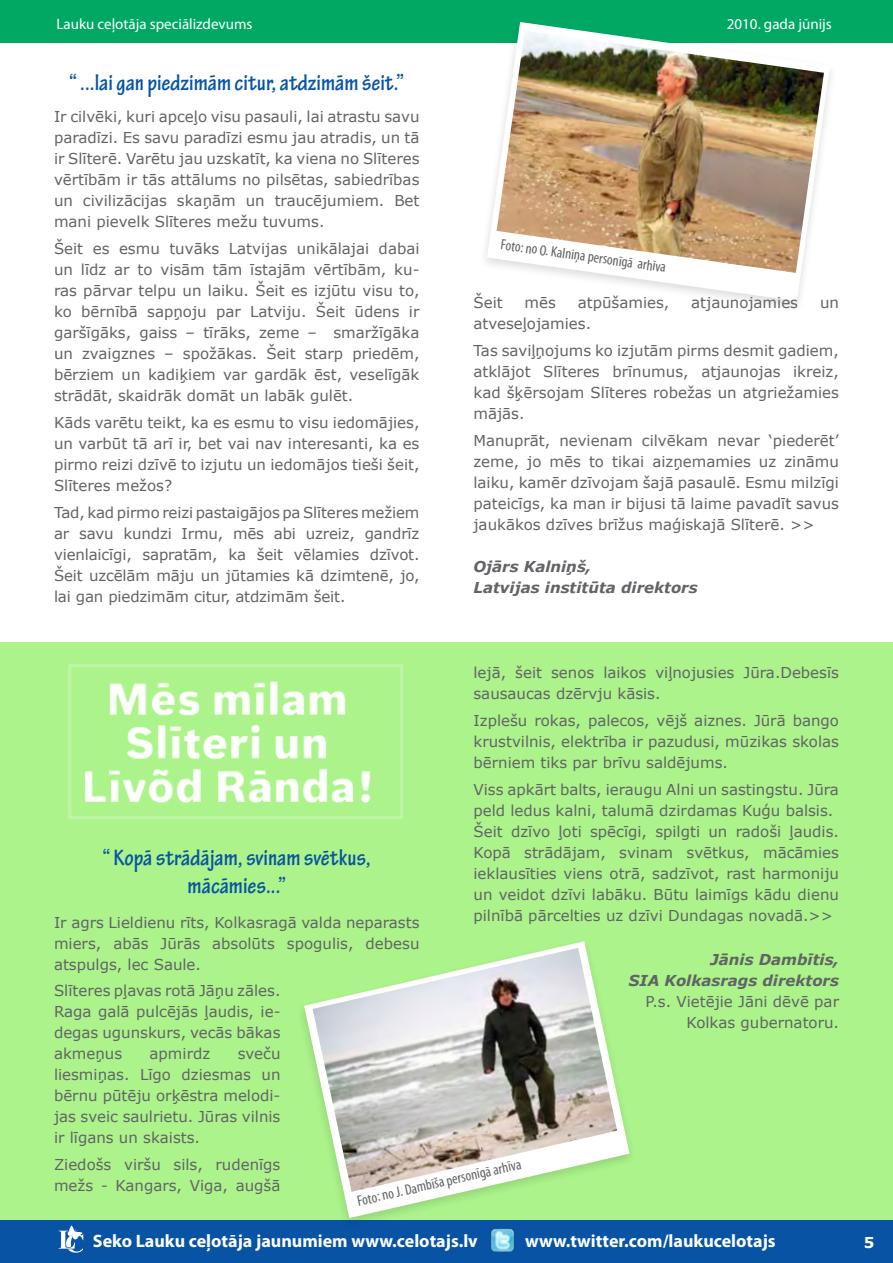
<style>
.page{position:relative;width:893px;height:1263px;background:#fff}
.page>*{position:absolute;margin:0;border:0;box-sizing:border-box;transform-origin:0 0}
.t1{font:900 45px/43.5px "Bosch Sans";color:#fff;text-align:center}
.t2{font:700 condensed 24px/28.5px "Tekton Pro";color:#0853a3;text-align:center}
.t3{font:700 18px "Myriad Pro";color:#fff}
.t4{font:15px/21px "Verdana";color:#626366;text-align:justify}
.t5{font:italic 700 15px/21px "Verdana";color:#626366}
.t6{font:condensed 15px "Myriad Pro";color:#626366}
.t7{font:15px "Myriad Pro";color:#fff}
.t8{font:700 15px "Verdana";color:#fff}
</style>
<div class="page">
<div style="left:0;top:1221px;width:893px;height:42px;background:#0853a3"></div>
<img style="left:491px;top:1237px;width:23px;height:15px">
<svg style="left:58px;top:1225px;width:25px;height:28px"></svg>
<div style="left:0;top:0;width:893px;height:42px;background:#00a864"></div>
<div style="left:0;top:642px;width:893px;height:578px;background:#abf38a"></div>
<div style="left:478px;top:18px;width:366px;height:318px;background:#171113;opacity:.14"></div>
<svg style="left:487px;top:22px;width:343px;height:279px"></svg>
<img style="left:497px;top:31px;width:327px;height:242px">
<div style="left:295px;top:937px;width:356px;height:300px;background:#171113;opacity:.14"></div>
<svg style="left:302px;top:939px;width:329px;height:281px"></svg>
<img style="left:313px;top:948px;width:304px;height:244px">
<p class="t7" style="left:57px;top:15px;width:198px">Lauku ceļotāja speciālizdevums</p>
<p class="t7" style="left:727px;top:15px;width:106px">2010. gada jūnijs</p>
<h2 class="t2" style="left:70px;top:69px;width:336px">“ ...lai gan piedzimām citur, atdzimām šeit.”</h2>
<p class="t4" style="left:54px;top:106px;width:367px">Ir cilvēki, kuri apceļo visu pasauli, lai atrastu savu paradīzi. Es savu paradīzi esmu jau atradis, un tā ir Slīterē. Varētu jau uzskatīt, ka viena no Slīteres vērtībām ir tās attālums no pilsētas, sabiedrības un civilizācijas skaņām un traucējumiem. Bet mani pievelk Slīteres mežu tuvums.</p>
<p class="t4" style="left:54px;top:238px;width:367px">Šeit es esmu tuvāks Latvijas unikālajai dabai un līdz ar to visām tām īstajām vērtībām, ku&shy;ras pārvar telpu un laiku. Šeit es izjūtu visu to, ko bērnībā sapņoju par Latviju. Šeit ūdens ir garšīgāks, gaiss – tīrāks, zeme – smaržīgāka un zvaigznes – spožākas. Šeit starp priedēm, bērziem un kadiķiem var gardāk ēst, veselīgāk strādāt, skaidrāk domāt un labāk gulēt.</p>
<p class="t4" style="left:54px;top:412px;width:367px">Kāds varētu teikt, ka es esmu to visu iedomājies, un varbūt tā arī ir, bet vai nav interesanti, ka es pirmo reizi dzīvē to izjutu un iedomājos tieši šeit, Slīteres mežos?</p>
<p class="t4" style="left:54px;top:502px;width:367px">Tad, kad pirmo reizi pastaigājos pa Slīteres mežiem ar savu kundzi Irmu, mēs abi uzreiz, gandrīz vienlaicīgi, sapratām, ka šeit vēlamies dzīvot.<br>Šeit uzcēlām māju un jūtamies kā dzimtenē, jo, lai gan piedzimām citur, atdzimām šeit.</p>
<p class="t6" style="left:502px;top:235px;width:168px;rotate:8deg">Foto: no O. Kalniņa personīgā arhīva</p>
<p class="t4" style="left:473px;top:292px;width:31px">Šeit</p>
<p class="t4" style="left:525px;top:292px;width:33px">mēs</p>
<p class="t4" style="left:578px;top:292px;width:93px">atpūšamies,</p>
<p class="t4" style="left:691px;top:292px;width:108px">atjaunojamies</p>
<p class="t4" style="left:820px;top:292px;width:20px">un</p>
<p class="t4" style="left:473px;top:310px;width:367px;line-height:27px">atveseļojamies.<br>Tas saviļņojums ko izjutām pirms desmit gadiem,</p>
<p class="t4" style="left:473px;top:361px;width:367px">atklājot Slīteres brīnumus, atjaunojas ikreiz, kad šķērsojam Slīteres robežas un atgriežamies mājās.</p>
<p class="t4" style="left:473px;top:430px;width:367px">Manuprāt, nevienam cilvēkam nevar ‘piederēt’ zeme, jo mēs to tikai aizņemamies uz zināmu laiku, kamēr dzīvojam šajā pasaulē. Esmu milzīgi pateicīgs, ka man ir bijusi tā laime pavadīt savus jaukākos dzīves brīžus maģiskajā Slīterē. &gt;&gt;</p>
<p class="t5" style="left:473px;top:556px;width:226px">Ojārs Kalniņš,<br>Latvijas institūta direktors</p>
<p class="t4" style="left:473px;top:662px;width:367px">lejā, šeit senos laikos viļnojusies Jūra.Debesīs sausaucas dzērvju kāsis.</p>
<p class="t4" style="left:473px;top:710px;width:367px">Izplešu rokas, palecos, vējš aiznes. Jūrā bango krustvilnis, elektrība ir pazudusi, mūzikas skolas bērniem tiks par brīvu saldējums.</p>
<p class="t4" style="left:473px;top:779px;width:367px;text-align:left">Viss apkārt balts, ieraugu Alni un sastingstu. Jūra peld ledus kalni, talumā dzirdamas Kuģu balsis.<br>Šeit dzīvo ļoti spēcīgi, spilgti un radoši ļaudis.<br>Kopā strādājam, svinam svētkus, mācāmies ieklausīties viens otrā, sadzīvot, rast harmoniju un veidot dzīvi labāku. Būtu laimīgs kādu dienu pilnībā pārcelties uz dzīvi Dundagas novadā.&gt;&gt;</p>
<p class="t5" style="left:629px;top:949px;width:212px;text-align:right">Jānis Dambītis,<br>SIA Kolkasrags direktors</p>
<p class="t4" style="left:646px;top:991px;width:195px;text-align:right">P.s. Vietējie Jāni dēvē par<br>Kolkas gubernatoru.</p>
<h1 class="t1" style="left:81px;top:678px;width:293px">Mēs mīlam<br>Slīteri un<br>Līvõd Rānda!</h1>
<h2 class="t2" style="left:103px;top:843px;width:270px">“ Kopā strādājam, svinam svētkus, mācāmies...”</h2>
<p class="t4" style="left:54px;top:912px;width:367px">Ir agrs Lieldienu rīts, Kolkasragā valda neparasts miers, abās Jūrās absolūts spogulis, debesu atspulgs, lec Saule.</p>
<p class="t4" style="left:54px;top:980px;width:228px">Slīteres pļavas rotā Jāņu zāles.<br>Raga galā pulcējās ļaudis, ie&shy;degas ugunskurs, vecās bākas akmeņus</p>
<p class="t4" style="left:54px;top:1043px;width:228px;text-indent:184px">sveču liesmiņas. Līgo dziesmas un bērnu pūtēju orķēstra melodi&shy;jas sveic saulrietu. Jūras vilnis ir līgans un skaists.</p>
<p class="t4" style="left:54px;top:1154px;width:228px">Ziedošs viršu sils, rudenīgs mežs - Kangars, Viga, augšā</p>
<p class="t4" style="left:150px;top:1043px;width:62px">apmirdz</p>
<p class="t6" style="left:355px;top:1192px;width:169px;rotate:-13deg">Foto: no J. Dambīša personīgā arhīva</p>
<p class="t3" style="left:93px;top:1229px;width:386px">Seko Lauku ceļotāja jaunumiem www.celotajs.lv</p>
<p class="t3" style="left:525px;top:1229px;width:252px">www.twitter.com/laukucelotajs</p>
<p class="t8" style="left:864px;top:1233px;width:12px">5</p>
</div>
